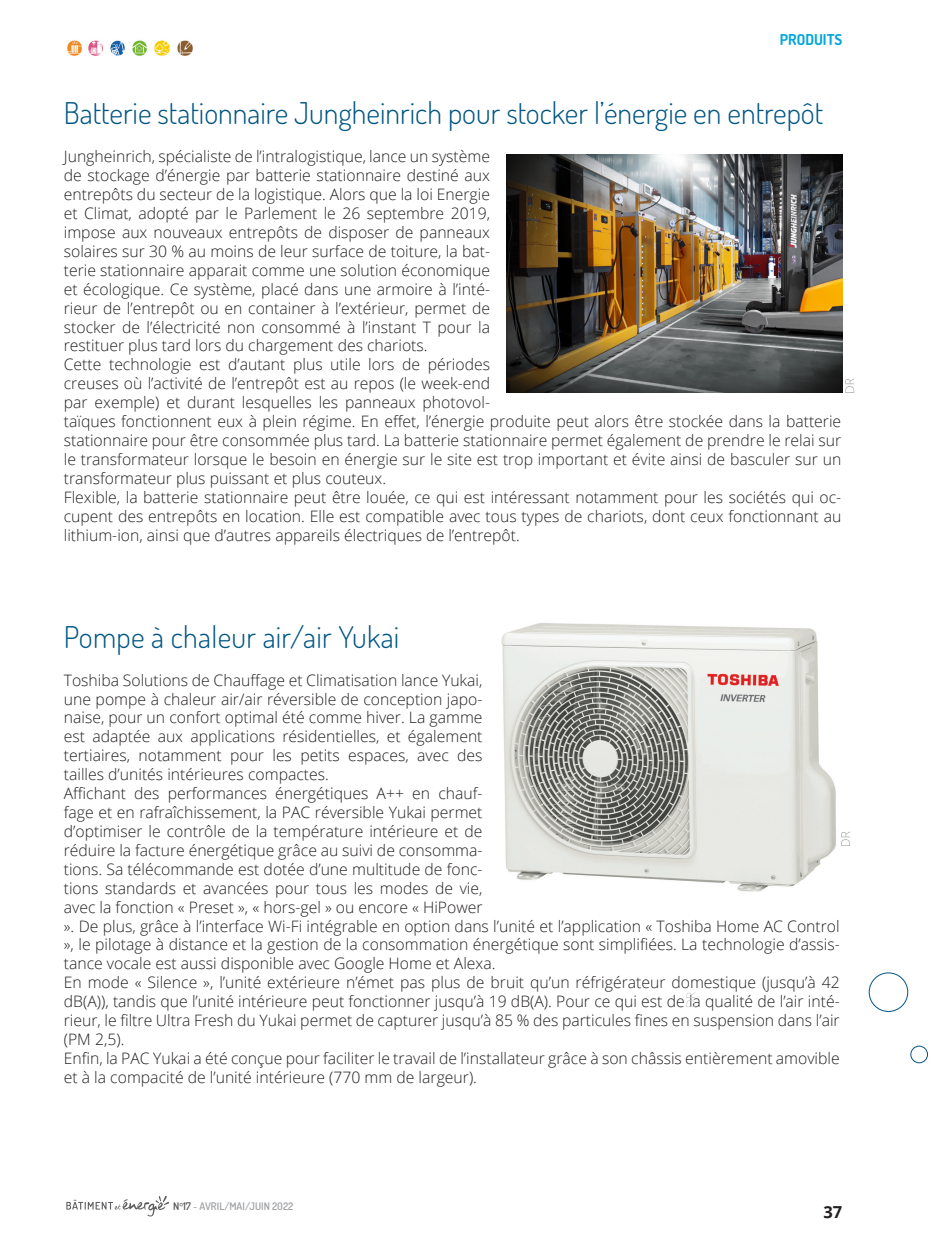
<style>
.page{position:relative;width:936px;height:1234px;background:#fff}
.page>*{position:absolute;margin:0;border:0;box-sizing:border-box;transform-origin:0 0}
.t1{font:300 30px "Dosis";color:#005683}
.t2{font:700 16.5px "Open Sans";color:#231f20}
.t3{font:300 15.75px/18.9px "Open Sans";color:#231f20}
.t4{font:700 15px "Dosis";color:#04a7da}
.t5{font:600 10.5px "Dosis";color:#a1a3a6}
.s1{color:#57585a}
.s2{font-size:9px;color:#57585a}
.s3{color:#b6b7bb}
</style>
<div class="page">
<img style="left:67px;top:40px;width:15px;height:16px">
<img style="left:88px;top:40px;width:15px;height:16px">
<img style="left:110px;top:40px;width:15px;height:16px">
<img style="left:132px;top:40px;width:15px;height:16px">
<img style="left:154px;top:40px;width:16px;height:16px">
<img style="left:177px;top:40px;width:16px;height:16px">
<div style="left:910px;top:1045px;width:17px;height:17px;border:1px solid #005683;border-radius:50%"></div>
<div style="left:868px;top:972px;width:40px;height:39px;border:1px solid #005683;border-radius:50%"></div>
<svg style="left:66px;top:1196px;width:103px;height:20px"></svg>
<svg style="left:686px;top:992px;width:9px;height:14px"></svg>
<img style="left:506px;top:154px;width:336px;height:239px">
<svg style="left:845px;top:378px;width:9px;height:15px"></svg>
<img style="left:501px;top:623px;width:335px;height:269px">
<svg style="left:841px;top:832px;width:8px;height:13px"></svg>
<p class="t4" style="left:779px;top:30px;width:64px">PRODUITS</p>
<h1 class="t1" style="left:64px;top:94px;width:761px">Batterie stationnaire Jungheinrich pour stocker l’énergie en entrepôt</h1>
<p class="t3" style="left:64px;top:147px;width:779px">Jungheinrich, spécialiste de l’intralogistique, lance un système<br>de stockage d’énergie par batterie stationnaire destiné aux<br>entrepôts du secteur de la logistique. Alors que la loi Energie<br>et Climat, adopté par le Parlement le 26 septembre 2019,<br>impose aux nouveaux entrepôts de disposer de panneaux<br>solaires sur 30 % au moins de leur surface de toiture, la bat-<br>terie stationnaire apparait comme une solution économique<br>et écologique. Ce système, placé dans une armoire à l’inté-<br>rieur de l’entrepôt ou en container à l’extérieur, permet de<br>stocker de l’électricité non consommé à l’instant T pour la<br>restituer plus tard lors du chargement des chariots.<br>Cette technologie est d’autant plus utile lors de périodes<br>creuses où l’activité de l’entrepôt est au repos (le week-end<br>par exemple) et durant lesquelles les panneaux photovol-<br>taïques fonctionnent eux à plein régime. En effet, l’énergie produite peut alors être stockée dans la batterie stationnaire pour être consommée plus tard. La batterie stationnaire permet également de prendre le relai sur le transformateur lorsque le besoin en énergie sur le site est trop important et évite ainsi de basculer sur un transformateur plus puissant et plus couteux.<br>Flexible, la batterie stationnaire peut être louée, ce qui est intéressant notamment pour les sociétés qui oc&shy;cupent des entrepôts en location. Elle est compatible avec tous types de chariots, dont ceux fonctionnant au lithium-ion, ainsi que d’autres appareils électriques de l’entrepôt.</p>
<h1 class="t1" style="left:64px;top:617px;width:337px">Pompe à chaleur air/air Yukai</h1>
<p class="t3" style="left:64px;top:670px;width:777px">Toshiba Solutions de Chauffage et Climatisation lance Yukai,<br>une pompe à chaleur air/air réversible de conception japo-<br>naise, pour un confort optimal été comme hiver. La gamme<br>est adaptée aux applications résidentielles, et également<br>tertiaires, notamment pour les petits espaces, avec des<br>tailles d’unités intérieures compactes.<br>Affichant des performances énergétiques A++ en chauf-<br>fage et en rafraîchissement, la PAC réversible Yukai permet<br>d’optimiser le contrôle de la température intérieure et de<br>réduire la facture énergétique grâce au suivi de consomma-<br>tions. Sa télécommande est dotée d’une multitude de fonc-<br>tions standards et avancées pour tous les modes de vie,<br>avec la fonction « Preset », « hors-gel » ou encore « HiPower<br>». De plus, grâce à l’interface Wi-Fi intégrable en option dans l’unité et l’application « Toshiba Home AC Control », le pilotage à distance et la gestion de la consommation énergétique sont simplifiées. La technologie d’assis&shy;tance vocale est aussi disponible avec Google Home et Alexa.<br>En mode « Silence », l’unité extérieure n’émet pas plus de bruit qu’un réfrigérateur domestique (jusqu’à 42 dB(A)), tandis que l’unité intérieure peut fonctionner jusqu’à 19 dB(A). Pour ce qui est de la qualité de l’air inté&shy;rieur, le filtre Ultra Fresh du Yukai permet de capturer jusqu’à 85 % des particules fines en suspension dans l’air (PM 2,5).<br>Enfin, la PAC Yukai a été conçue pour faciliter le travail de l’installateur grâce à son châssis entièrement amovible et à la compacité de l’unité intérieure (770 mm de largeur).</p>
<p class="t5" style="left:173px;top:1199px;width:122px"><span class="s1">N</span><span class="s2">°</span><span class="s1">17</span> <span class="s3">-</span> AVRIL/MAI/JUIN 2022</p>
<p class="t2" style="left:823px;top:1199px;width:20px">37</p>
</div>
